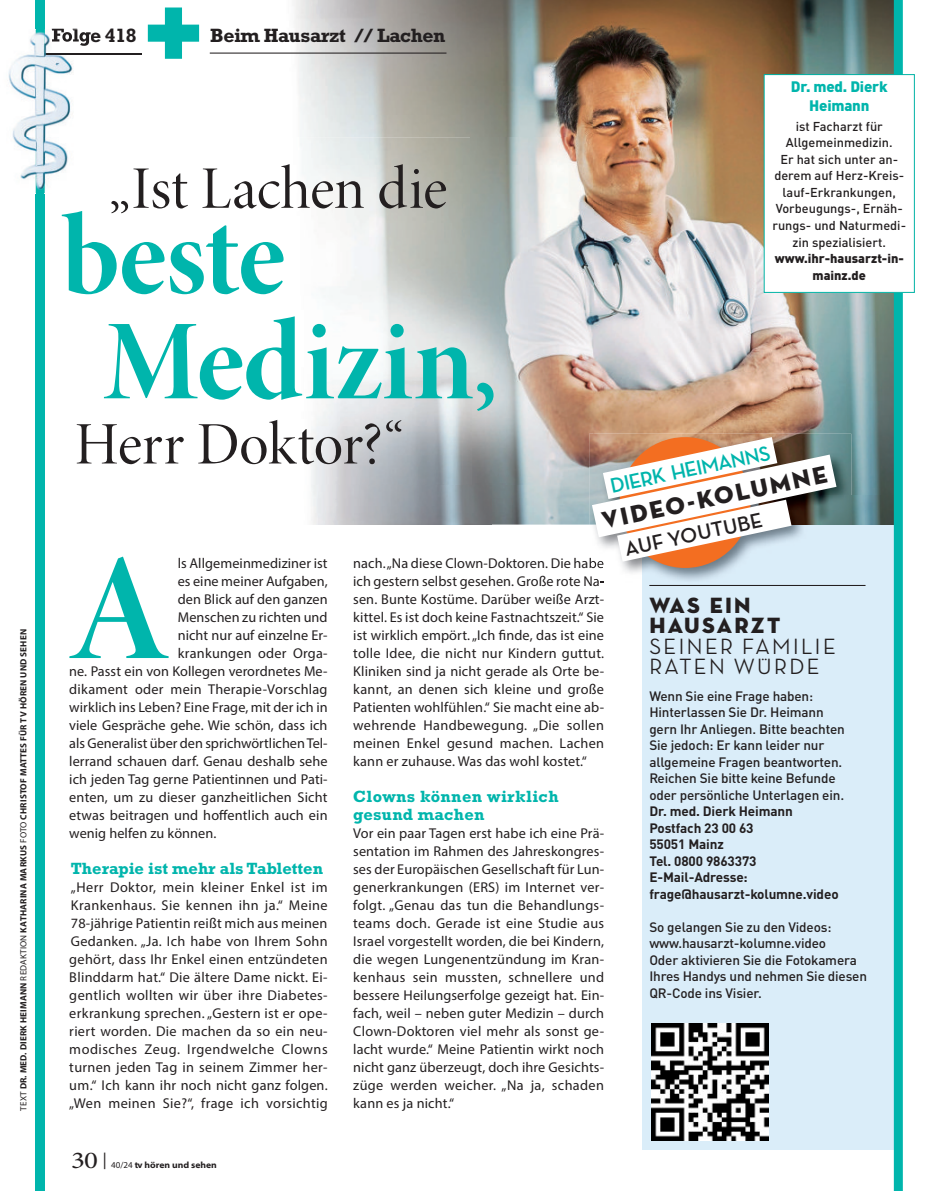
<style>
.page{position:relative;width:944px;height:1191px;background:#fff}
.page>*{position:absolute;margin:0;border:0;box-sizing:border-box;transform-origin:0 0}
.t1{font:153.15px "Minion Pro Bold Disp";color:#00b5ac}
.t2{font:114.6px/105.4px "Minion Pro Bold Disp";letter-spacing:-.01em;color:#00b5ac}
.t3{font:60.45px "Minion Pro Disp";letter-spacing:-.005em;color:#231f20}
.t4{font:24.75px "Neutraface Display Titling";color:#231f20}
.t5{font:500 22.5px/19.5px "Neutraface Display";letter-spacing:.11em;color:#231f20}
.t6{font:22.5px/19.5px "Neutraface Display Titling";letter-spacing:.1em;color:#231f20}
.t7{font:700 21.15px "Neutraface Display";color:#00b5ac}
.t8{font:700 21.15px "Neutraface Display";color:#231f20}
.t9{font:700 19.5px "Rockwell Std";letter-spacing:-.025em;color:#231f20}
.t10{font:700 16.5px/18px "Rockwell Std";letter-spacing:.01em;color:#00b5ac}
.t11{font:900 15px/19.5px "DIN Pro";letter-spacing:-.01em;color:#00b5ac;text-align:center}
.t12{font:14.25px/18px "Myriad Pro";letter-spacing:.005em;color:#231f20;text-align:justify}
.t13{font:500 13.5px/16.5px "DIN Pro";letter-spacing:-.01em;color:#231f20}
.t14{font:500 12.75px/16.5px "DIN Pro";color:#231f20;text-align:center}
.t15{font:900 12.75px/16.5px "DIN Pro";color:#231f20;text-align:center}
.t16{font:700 9px "Myriad Pro";letter-spacing:.02em;color:#231f20}
.t17{font:700 semi-expanded 9px "Myriad Pro";color:#231f20}
.s1{font-weight:400}
.s2{font-family:"Fago Pro";font-weight:400}
.s3{font-weight:700}
.s4{font-family:"Minion Pro";font-weight:400;font-stretch:normal;font-size:24.15px}
.s5{font-weight:400;font-stretch:normal}
</style>
<div class="page">
<div style="left:642px;top:496px;width:252px;height:653px;background:#daedf9"></div>
<img style="left:90px;top:0;width:503px;height:209px">
<img style="left:593px;top:0;width:301px;height:496px">
<img style="left:492px;top:209px;width:102px;height:315px">
<img style="left:311px;top:485px;width:181px;height:39px">
<img style="left:851px;top:496px;width:43px;height:28px">
<img style="left:8px;top:30px;width:73px;height:455px">
<img style="left:90px;top:137px;width:478px;height:348px">
<hr style="left:40px;top:53px;width:102px;height:1px;background:#231f20">
<div style="left:36px;top:0;width:9px;height:1191px;background:#00b5ac"></div>
<div style="left:894px;top:0;width:9px;height:1191px;background:#00b5ac"></div>
<img style="left:62px;top:30px;width:19px;height:16px">
<svg style="left:52px;top:30px;width:12px;height:12px"></svg>
<svg style="left:81px;top:32px;width:20px;height:21px"></svg>
<hr style="left:649px;top:585px;width:216px;height:1px;background:#231f20">
<img style="left:651px;top:1023px;width:117px;height:117px">
<img style="left:836px;top:434px;width:15px;height:91px">
<svg style="left:589px;top:431px;width:247px;height:152px"></svg>
<div style="left:764px;top:75px;width:150px;height:217px;background:#fff"></div>
<div style="left:764px;top:74px;width:151px;height:219px;border:1px solid #00b3a5"></div>
<hr style="left:210px;top:53px;width:236px;height:1px;background:#231f20">
<svg style="left:148px;top:8px;width:51px;height:51px"></svg>
<p class="t16" style="left:18px;top:1110px;width:483px;rotate:-90deg"><span class="s1">TEXT</span> DR. MED. DIERK HEIMANN <span class="s1">REDAKTION</span> KATHARINA MARKUS <span class="s1">FOTO</span> CHRISTOF MATTES FÜR TV HÖREN UND SEHEN</p>
<h3 class="t9" style="left:51px;top:23px;width:86px">Folge 418</h3>
<h3 class="t9" style="left:210px;top:23px;width:237px">Beim Hausarzt // Lachen</h3>
<h3 class="t3" style="left:108px;top:152px;width:341px">„Ist Lachen die</h3>
<h2 class="t2" style="left:103px;top:206px;width:398px;text-indent:-41px">beste<br>Medizin,</h2>
<p class="t11" style="left:791px;top:76px;width:99px">Dr. med. Dierk<br>Heimann</p>
<p class="t14" style="left:772px;top:117px;width:135px">ist Facharzt für<br>Allgemeinmedizin.<br>Er hat sich unter an&shy;derem auf Herz-Kreis&shy;lauf-Erkrankungen,<br>Vorbeugungs-, Ernäh&shy;rungs- und Naturmedi&shy;zin spezialisiert.</p>
<p class="t15" style="left:775px;top:249px;width:131px">www.ihr-hausarzt-in&shy;mainz.de</p>
<h3 class="t3" style="left:74px;top:408px;width:331px">Herr Doktor?“</h3>
<h3 class="t7" style="left:608px;top:474px;width:164px;rotate:-12deg">DIERK HEIMANNS</h3>
<h3 class="t8" style="left:623px;top:537px;width:142px;rotate:-12deg">AUF YOUTUBE</h3>
<h3 class="t4" style="left:599px;top:506px;width:231px;rotate:-12deg">VIDEO-KOLUMNE</h3>
<h1 class="t1" style="left:68px;top:517px;width:103px">A</h1>
<p class="t12" style="left:178px;top:554px;width:151px">ls Allgemeinmediziner ist</p>
<p class="t12" style="left:353px;top:554px;width:252px">nach.„Na diese Clown-Doktoren. Die habe ich gestern selbst gesehen. Große rote Na&shy;sen. Bunte Kostüme. Darüber weiße Arzt&shy;kittel. Es ist doch keine Fastnachtszeit.“ Sie ist wirklich empört.„Ich finde, das ist eine tolle Idee, die nicht nur Kindern guttut.<br>Kliniken sind ja nicht gerade als Orte be&shy;kannt, an denen sich kleine und große Patienten wohlfühlen.“ Sie macht eine ab&shy;wehrende Handbewegung. „Die sollen meinen Enkel gesund machen. Lachen kann er zuhause. Was das wohl kostet.“</p>
<p class="t10" style="left:353px;top:787px;width:207px">Clowns können wirklich gesund machen</p>
<p class="t12" style="left:353px;top:824px;width:253px">Vor ein paar Tagen erst habe ich eine Prä&shy;sentation im Rahmen des Jahreskongres&shy;ses der Europäischen Gesellschaft für Lun&shy;generkrankungen (ERS) im Internet ver&shy;folgt. „Genau das tun die Behandlungs&shy;teams doch. Gerade ist eine Studie aus Israel vorgestellt worden, die bei Kindern, die wegen Lungenentzündung im Kran&shy;kenhaus sein mussten, schnellere und bessere Heilungserfolge gezeigt hat. Ein&shy;fach, weil – neben guter Medizin – durch Clown-Doktoren viel mehr als sonst ge&shy;lacht wurde.“ Meine Patientin wirkt noch nicht ganz überzeugt, doch ihre Gesichts&shy;züge werden weicher. „Na ja, schaden</p>
<p class="t12" style="left:178px;top:572px;width:151px">es eine meiner Aufgaben,</p>
<p class="t12" style="left:178px;top:590px;width:151px">den Blick auf den ganzen</p>
<p class="t12" style="left:178px;top:608px;width:151px">Menschen zu richten und</p>
<p class="t12" style="left:178px;top:626px;width:151px">nicht nur auf einzelne Er-</p>
<p class="t12" style="left:178px;top:644px;width:151px">krankungen oder Orga-</p>
<p class="t12" style="left:69px;top:662px;width:260px">ne. Passt ein von Kollegen verordnetes Me-</p>
<p class="t12" style="left:69px;top:680px;width:260px">dikament oder mein Therapie-Vorschlag</p>
<p class="t12" style="left:69px;top:698px;width:260px">wirklich ins Leben? Eine Frage, mit der ich in</p>
<p class="t12" style="left:69px;top:716px;width:260px">viele Gespräche gehe. Wie schön, dass ich</p>
<p class="t12" style="left:69px;top:734px;width:260px">als Generalist über den sprichwörtlichenTel-</p>
<p class="t12" style="left:69px;top:752px;width:260px">lerrand schauen darf. Genau deshalb sehe</p>
<p class="t12" style="left:69px;top:770px;width:260px">ich jeden Tag gerne Patientinnen und Pati-</p>
<p class="t12" style="left:69px;top:788px;width:260px">enten, um zu dieser ganzheitlichen Sicht</p>
<p class="t12" style="left:69px;top:806px;width:260px">etwas beitragen und hoffentlich auch ein</p>
<p class="t12" style="left:69px;top:824px;width:149px">wenig helfen zu können.</p>
<p class="t10" style="left:71px;top:859px;width:254px">Therapie ist mehr als Tabletten</p>
<p class="t12" style="left:69px;top:878px;width:260px">„Herr Doktor, mein kleiner Enkel ist im Krankenhaus. Sie kennen ihn ja.“ Meine 78-jährige Patientin reißt mich aus meinen Gedanken. „Ja. Ich habe von Ihrem Sohn gehört, dass Ihr Enkel einen entzündeten Blinddarm hat.“ Die ältere Dame nickt. Ei&shy;gentlich wollten wir über ihre Diabetes&shy;erkrankung sprechen.„Gestern ist er ope&shy;riert worden. Die machen da so ein neu&shy;modisches Zeug. Irgendwelche Clowns turnen jeden Tag in seinem Zimmer her&shy;um.“ Ich kann ihr noch nicht ganz folgen. „Wen meinen Sie?“, frage ich vorsichtig</p>
<h3 class="t6" style="left:649px;top:596px;width:132px">WAS EIN<br>HAUSARZT</h3>
<h3 class="t5" style="left:649px;top:637px;width:188px">SEINER FAMILIE<br>RATEN WÜRDE</h3>
<p class="t13" style="left:649px;top:687px;width:197px">Wenn Sie eine Frage haben:<br>Hinterlassen Sie Dr. Heimann gern Ihr Anliegen. Bitte beachten<br>Sie jedoch: Er kann leider nur allgemeine Fragen beantworten.<br>Reichen Sie bitte keine Befunde oder persönliche Unterlagen ein<span class="s2">.<br></span><span class="s3">Dr. med. Dierk Heimann<br>Postfach 23 00 63<br>55051 Mainz<br>Tel. 0800 9863373<br>E-Mail-Adresse: frage@hausarzt-kolumne.video</span></p>
<p class="t13" style="left:649px;top:918px;width:219px">So gelangen Sie zu den Videos: www.hausarzt-kolumne.video<br>Oder aktivieren Sie die Fotokamera<br>Ihres Handys und nehmen Sie diesen<br>QR-Code ins Visier.</p>
<p class="t12" style="left:353px;top:1094px;width:103px">kann es ja nicht.“</p>
<p class="t17" style="left:71px;top:1158px;width:147px"><span class="s4">30</span> <sup>|</sup> <span class="s5">40/24</span> tv hören und sehen</p>
</div>
